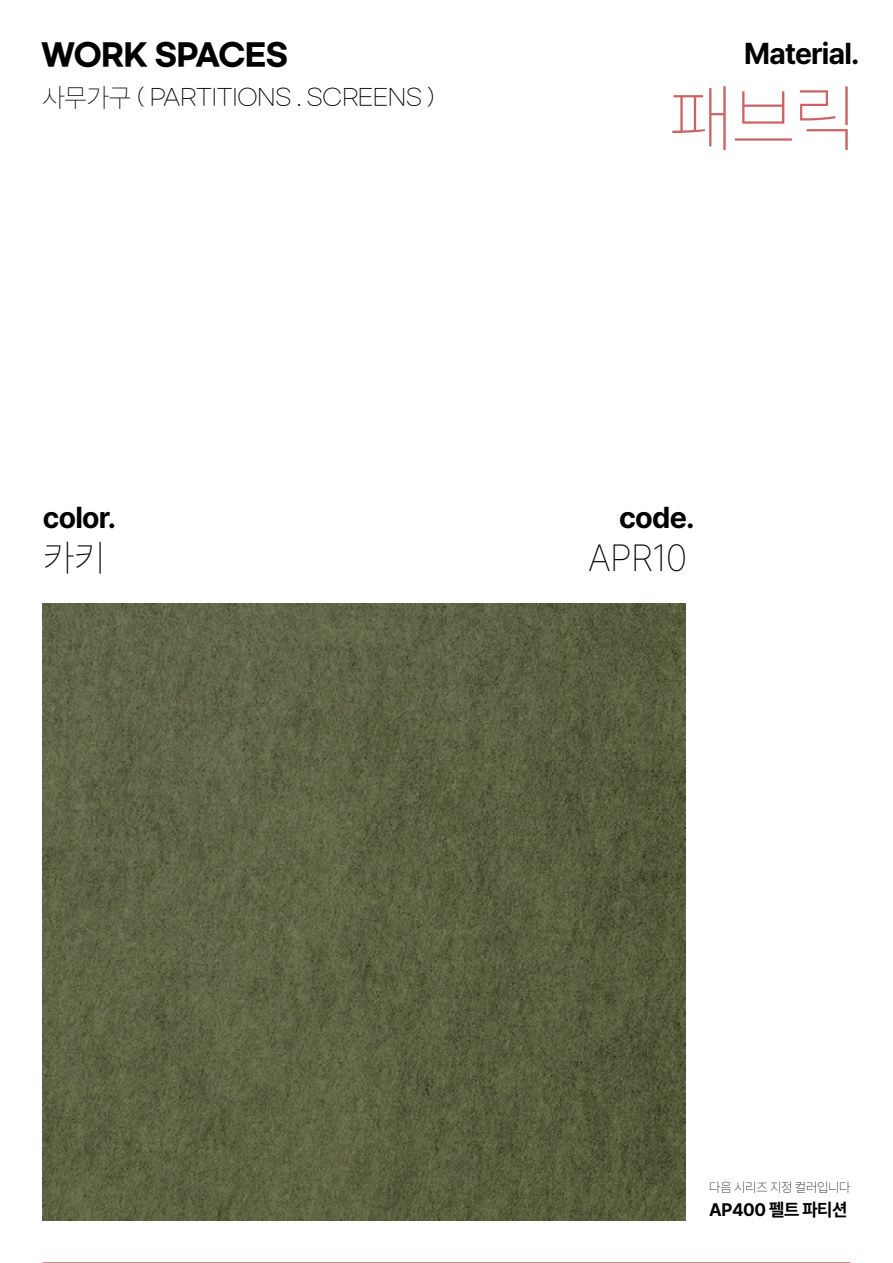
<style>
.page{position:relative;width:893px;height:1263px;background:#fff}
.page>*{position:absolute;margin:0;border:0;box-sizing:border-box;transform-origin:0 0}
.t1{font:100 75px "Pretendard";color:#cb6160}
.t2{font:100 37.5px "Pretendard";letter-spacing:-.015em;color:#000}
.t3{font:700 30px "Pretendard";letter-spacing:-.025em;color:#000}
.t4{font:700 30px "Gmarket Sans";letter-spacing:-.02em;color:#000}
.t5{font:300 22.5px "Gmarket Sans";letter-spacing:-.025em;color:#000}
.t6{font:700 18px "Pretendard";letter-spacing:-.025em;color:#000}
.t7{font:100 13.5px "Pretendard";letter-spacing:-.025em;color:#000}
.s1{font-family:"Pretendard";font-weight:100;font-size:27px}
</style>
<div class="page">
<img style="left:43px;top:604px;width:643px;height:616px">
<hr style="left:43px;top:1262px;width:807px;height:1px;background:#b35858">
<h3 class="t4" style="left:41px;top:38px;width:249px">WORK SPACES</h3>
<p class="t5" style="left:42px;top:85px;width:394px"><span class="s1">사무가구</span> ( PARTITIONS . SCREENS )</p>
<h3 class="t3" style="left:744px;top:32px;width:117px">Material.</h3>
<h1 class="t1" style="left:670px;top:66px;width:189px">패브릭</h1>
<h3 class="t3" style="left:43px;top:495px;width:75px">color.</h3>
<h3 class="t3" style="left:619px;top:495px;width:77px">code.</h3>
<h2 class="t2" style="left:43px;top:532px;width:64px">카키</h2>
<h2 class="t2" style="left:588px;top:532px;width:100px">APR10</h2>
<p class="t7" style="left:709px;top:1178px;width:143px">다음 시리즈 지정 컬러입니다</p>
<p class="t6" style="left:709px;top:1197px;width:139px">AP400 펠트 파티션</p>
</div>
